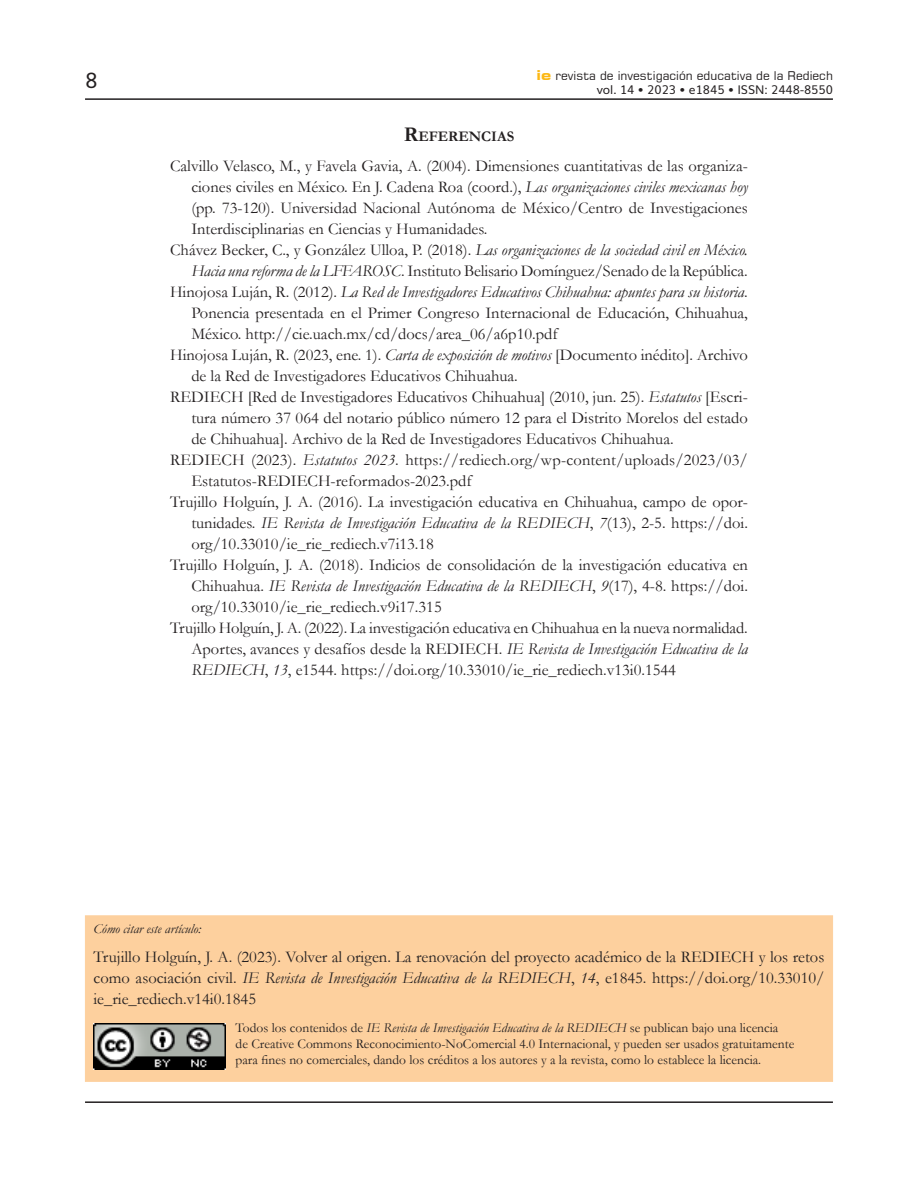
<style>
.page{position:relative;width:918px;height:1188px;background:#fff}
.page>*{position:absolute;margin:0;border:0;box-sizing:border-box;transform-origin:0 0}
.t1{font:21px "Muli";color:#231f20}
.t2{font:16.5px/21px "Garamond";color:#231f20;text-align:justify}
.t3{font:italic 16.5px "Garamond";color:#231f20}
.t4{font:700 14.7px "Garamond";color:#231f20}
.t5{font:13.5px/16.2px "Garamond";color:#231f20}
.t6{font:italic 13.5px "Garamond";color:#231f20}
.t7{font:12px "Square 721 BT";color:#231f20}
.t8{font:12px "Muli";color:#231f20}
.s1{font-weight:700;font-stretch:expanded;font-size:13.5px;color:#fcb814}
.s2{font-size:21px}
.s3{font-style:italic}
.s4{font-style:normal}
</style>
<div class="page">
<hr style="left:85px;top:98px;width:748px;height:2px;background:#231f20">
<hr style="left:85px;top:1101px;width:748px;height:2px;background:#231f20">
<div style="left:85px;top:915px;width:748px;height:167px;background:#fdd09e;border:1px solid #fdd09e"></div>
<img style="left:94px;top:1023px;width:132px;height:47px">
<p class="t1" style="left:85px;top:64px;width:14px">8</p>
<p class="t7" style="left:537px;top:68px;width:298px"><span class="s1">ie</span> revista de investigación educativa de la Rediech</p>
<p class="t8" style="left:597px;top:80px;width:238px">vol. 14 • 2023 • e1845 • ISSN: 2448-8550</p>
<p class="t4" style="left:404px;top:127px;width:112px"><span class="s2">R</span>EFERENCIAS</p>
<p class="t2" style="left:170px;top:155px;width:579px">Calvillo Velasco, M., y Favela Gavia, A. (2004). Dimensiones cuantitativas de las organiza-</p>
<p class="t2" style="left:191px;top:176px;width:558px">ciones civiles en México. En J. Cadena Roa (coord.), <span class="s3">Las organizaciones civiles mexicanas hoy</span></p>
<p class="t2" style="left:191px;top:197px;width:558px">(pp. 73-120). Universidad Nacional Autónoma de México/Centro de Investigaciones</p>
<p class="t2" style="left:191px;top:218px;width:298px">Interdisciplinarias en Ciencias y Humanidades.</p>
<p class="t3" style="left:170px;top:238px;width:579px"><span class="s4">Chávez Becker, C., y González Ulloa, P. (2018).</span> Las organizaciones de la sociedad civil en México.</p>
<p class="t2" style="left:191px;top:260px;width:558px"><span class="s3">Hacia una reforma de la LFFAROSC</span>. Instituto Belisario Domínguez/Senado de la República.</p>
<p class="t3" style="left:170px;top:280px;width:579px"><span class="s4">Hinojosa Luján, R. (2012).</span> La Red de Investigadores Educativos Chihuahua: apuntes para su historia<span class="s4">.</span></p>
<p class="t2" style="left:191px;top:302px;width:558px">Ponencia presentada en el Primer Congreso Internacional de Educación, Chihuahua,</p>
<p class="t2" style="left:191px;top:323px;width:368px">México. http://cie.uach.mx/cd/docs/area_06/a6p10.pdf</p>
<p class="t2" style="left:170px;top:344px;width:579px">Hinojosa Luján, R. (2023, ene. 1). <span class="s3">Carta de exposición de motivos</span> [Documento inédito]. Archivo</p>
<p class="t2" style="left:191px;top:365px;width:328px">de la Red de Investigadores Educativos Chihuahua.</p>
<p class="t2" style="left:170px;top:386px;width:579px">REDIECH [Red de Investigadores Educativos Chihuahua] (2010, jun. 25). <span class="s3">Estatutos</span> [Escri-</p>
<p class="t2" style="left:191px;top:407px;width:558px">tura número 37 064 del notario público número 12 para el Distrito Morelos del estado</p>
<p class="t2" style="left:191px;top:428px;width:484px">de Chihuahua]. Archivo de la Red de Investigadores Educativos Chihuahua.</p>
<p class="t2" style="left:170px;top:449px;width:579px">REDIECH (2023). <span class="s3">Estatutos 2023</span>. https://rediech.org/wp-content/uploads/2023/03/</p>
<p class="t2" style="left:191px;top:470px;width:282px">Estatutos-REDIECH-reformados-2023.pdf</p>
<p class="t2" style="left:170px;top:491px;width:579px">Trujillo Holguín, J. A. (2016). La investigación educativa en Chihuahua, campo de opor-</p>
<p class="t3" style="left:191px;top:511px;width:558px"><span class="s4">tunidades.</span> IE Revista de Investigación Educativa de la REDIECH<span class="s4">,</span> 7<span class="s4">(13), 2-5. https://doi.</span></p>
<p class="t2" style="left:191px;top:533px;width:244px">org/10.33010/ie_rie_rediech.v7i13.18</p>
<p class="t2" style="left:170px;top:554px;width:579px">Trujillo Holguín, J. A. (2018). Indicios de consolidación de la investigación educativa en</p>
<p class="t3" style="left:191px;top:574px;width:558px"><span class="s4">Chihuahua.</span> IE Revista de Investigación Educativa de la REDIECH<span class="s4">,</span> 9<span class="s4">(17), 4-8. https://doi.</span></p>
<p class="t2" style="left:191px;top:596px;width:252px">org/10.33010/ie_rie_rediech.v9i17.315</p>
<p class="t2" style="left:170px;top:617px;width:579px">Trujillo Holguín, J. A. (2022). La investigación educativa en Chihuahua en la nueva normalidad.</p>
<p class="t2" style="left:191px;top:638px;width:558px">Aportes, avances y desafíos desde la REDIECH. <span class="s3">IE Revista de Investigación Educativa de la</span></p>
<p class="t2" style="left:191px;top:659px;width:486px"><span class="s3">REDIECH</span>, <span class="s3">13</span>, e1544. https://doi.org/10.33010/ie_rie_rediech.v13i0.1544</p>
<p class="t6" style="left:94px;top:919px;width:109px">Cómo citar este artículo:</p>
<p class="t2" style="left:94px;top:946px;width:732px">Trujillo Holguín, J. A. (2023). Volver al origen. La renovación del proyecto académico de la REDIECH y los retos como asociación civil. <span class="s3">IE Revista de Investigación Educativa de la REDIECH</span>, <span class="s3">14</span>, e1845. https://doi.org/10.33010/ ie_rie_rediech.v14i0.1845</p>
<p class="t5" style="left:236px;top:1019px;width:560px">Todos los contenidos de <span class="s3">IE Revista de Investigación Educativa de la REDIECH</span> se publican bajo una licencia<br>de Creative Commons Reconocimiento-NoComercial 4.0 Internacional, y pueden ser usados gratuitamente para fines no comerciales, dando los créditos a los autores y a la revista, como lo establece la licencia.</p>
</div>
